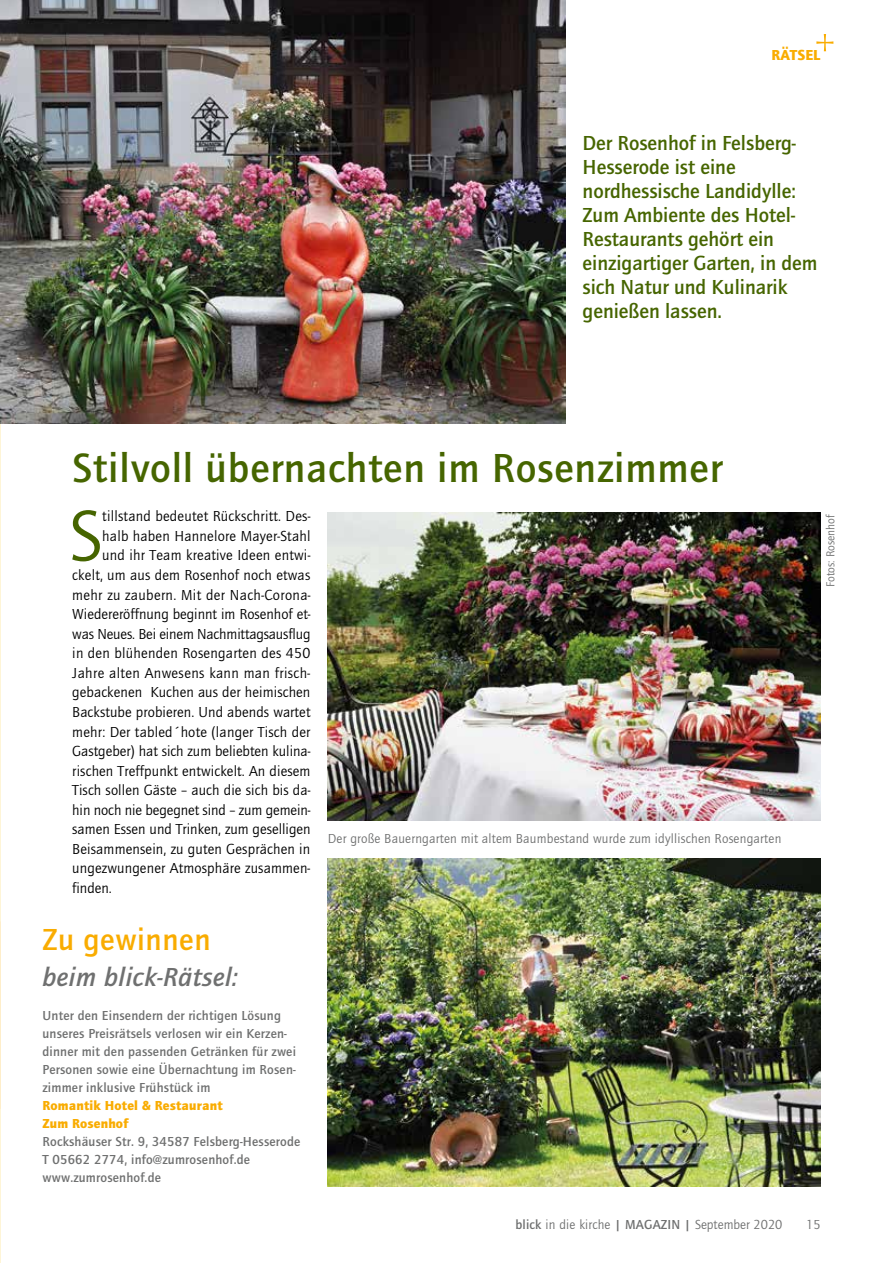
<style>
.page{position:relative;width:893px;height:1263px;background:#fff}
.page>*{position:absolute;margin:0;border:0;box-sizing:border-box;transform-origin:0 0}
.t1{font:73.65px "Quay Itc T";color:#466500}
.t2{font:700 42px "Quay Itc T";letter-spacing:.02em;color:#466500}
.t3{font:700 31.5px "Quay Itc T";letter-spacing:.02em;color:#f9ac00}
.t4{font:italic 700 27px "Quay Itc T";letter-spacing:.02em;color:#6f7070}
.t5{font:700 21px/24px "Quay Itc T";color:#466500}
.t6{font:15px "Quay Itc T";letter-spacing:.01em;color:#000}
.t7{font:15px "Quay Itc T";letter-spacing:-.01em;color:#000}
.t8{font:900 15px "Quay Itc T";color:#f9ac00}
.t9{font:700 13.5px/18px "Quay Itc T";letter-spacing:.015em;color:#6f7070}
.t10{font:13.5px "Quay Itc T";letter-spacing:.015em;color:#6f7070}
.t11{font:900 13.5px/18px "Quay Itc T";letter-spacing:.015em;color:#f9ac00}
.t12{font:12px "Quay Itc T";color:#6f7070}
.s1{font-weight:700}
</style>
<div class="page">
<hr style="left:0;top:0;width:1px;height:1263px;background:#fef5d7">
<svg style="left:0;top:922px;width:1px;height:187px"></svg>
<img style="left:0;top:0;width:566px;height:424px">
<img style="left:327px;top:859px;width:494px;height:327px">
<img style="left:327px;top:512px;width:494px;height:309px">
<svg style="left:816px;top:34px;width:17px;height:17px"></svg>
<p class="t8" style="left:772px;top:46px;width:50px">RÄTSEL</p>
<h3 class="t5" style="left:583px;top:130px;width:236px">Der Rosenhof in Felsberg-<br>Hesserode ist eine nordhessische Landidylle:<br>Zum Ambiente des Hotel-<br>Restaurants gehört ein einzigartiger Garten, in dem sich Natur und Kulinarik genießen lassen.</h3>
<h2 class="t2" style="left:72px;top:444px;width:652px">Stilvoll übernachten im Rosenzimmer</h2>
<h1 class="t1" style="left:70px;top:493px;width:34px">S</h1>
<p class="t6" style="left:102px;top:508px;width:210px">tillstand bedeutet Rückschritt. Des-</p>
<p class="t6" style="left:102px;top:527px;width:210px">halb haben Hannelore Mayer-Stahl</p>
<p class="t6" style="left:102px;top:547px;width:210px">und ihr Team kreative Ideen entwi-</p>
<p class="t6" style="left:72px;top:566px;width:240px">ckelt, um aus dem Rosenhof noch etwas</p>
<p class="t6" style="left:72px;top:586px;width:240px">mehr zu zaubern. Mit der Nach-Corona-</p>
<p class="t6" style="left:72px;top:605px;width:240px">Wiedereröffnung beginnt im Rosenhof et-</p>
<p class="t7" style="left:72px;top:625px;width:240px">was Neues. Bei einem Nachmittagsausflug</p>
<p class="t6" style="left:72px;top:644px;width:240px">in den blühenden Rosengarten des 450</p>
<p class="t6" style="left:72px;top:664px;width:239px">Jahre alten Anwesens kann man frisch-</p>
<p class="t6" style="left:72px;top:684px;width:240px">gebackenen Kuchen aus der heimischen</p>
<p class="t6" style="left:72px;top:703px;width:240px">Backstube probieren. Und abends wartet</p>
<p class="t6" style="left:72px;top:723px;width:240px">mehr: Der tabled´hote (langer Tisch der</p>
<p class="t6" style="left:72px;top:742px;width:240px">Gastgeber) hat sich zum beliebten kulina-</p>
<p class="t6" style="left:72px;top:762px;width:240px">rischen Treffpunkt entwickelt. An diesem</p>
<p class="t6" style="left:72px;top:781px;width:240px">Tisch sollen Gäste – auch die sich bis da-</p>
<p class="t6" style="left:72px;top:801px;width:240px">hin noch nie begegnet sind – zum gemein-</p>
<p class="t6" style="left:72px;top:821px;width:240px">samen Essen und Trinken, zum geselligen</p>
<p class="t6" style="left:72px;top:840px;width:239px">Beisammensein, zu guten Gesprächen in</p>
<p class="t6" style="left:72px;top:860px;width:239px">ungezwungener Atmosphäre zusammen-</p>
<p class="t6" style="left:72px;top:879px;width:41px">finden.</p>
<h3 class="t3" style="left:43px;top:921px;width:169px">Zu gewinnen</h3>
<h3 class="t4" style="left:43px;top:961px;width:197px">beim blick-Rätsel:</h3>
<p class="t9" style="left:43px;top:1006px;width:255px">Unter den Einsendern der richtigen Lösung unseres Preisrätsels verlosen wir ein Kerzen&shy;dinner mit den passenden Getränken für zwei Personen sowie eine Übernachtung im Rosen&shy;zimmer inklusive Frühstück im</p>
<p class="t11" style="left:43px;top:1096px;width:182px">Romantik Hotel &amp; Restaurant<br>Zum Rosenhof</p>
<p class="t9" style="left:43px;top:1132px;width:259px">Rockshäuser Str. 9, 34587 Felsberg-Hesserode<br>T 05662 2774, info@zumrosenhof.de www.zumrosenhof.de</p>
<p class="t10" style="left:328px;top:830px;width:455px">Der große Bauerngarten mit altem Baumbestand wurde zum idyllischen Rosengarten</p>
<p class="t12" style="left:824px;top:587px;width:74px;rotate:-90deg">Fotos: Rosenhof</p>
<p class="t10" style="left:516px;top:1216px;width:268px"><span class="s1">blick</span> in die kirche <span class="s1">| MAGAZIN |</span> September 2020</p>
<p class="t10" style="left:806px;top:1216px;width:16px">15</p>
</div>
